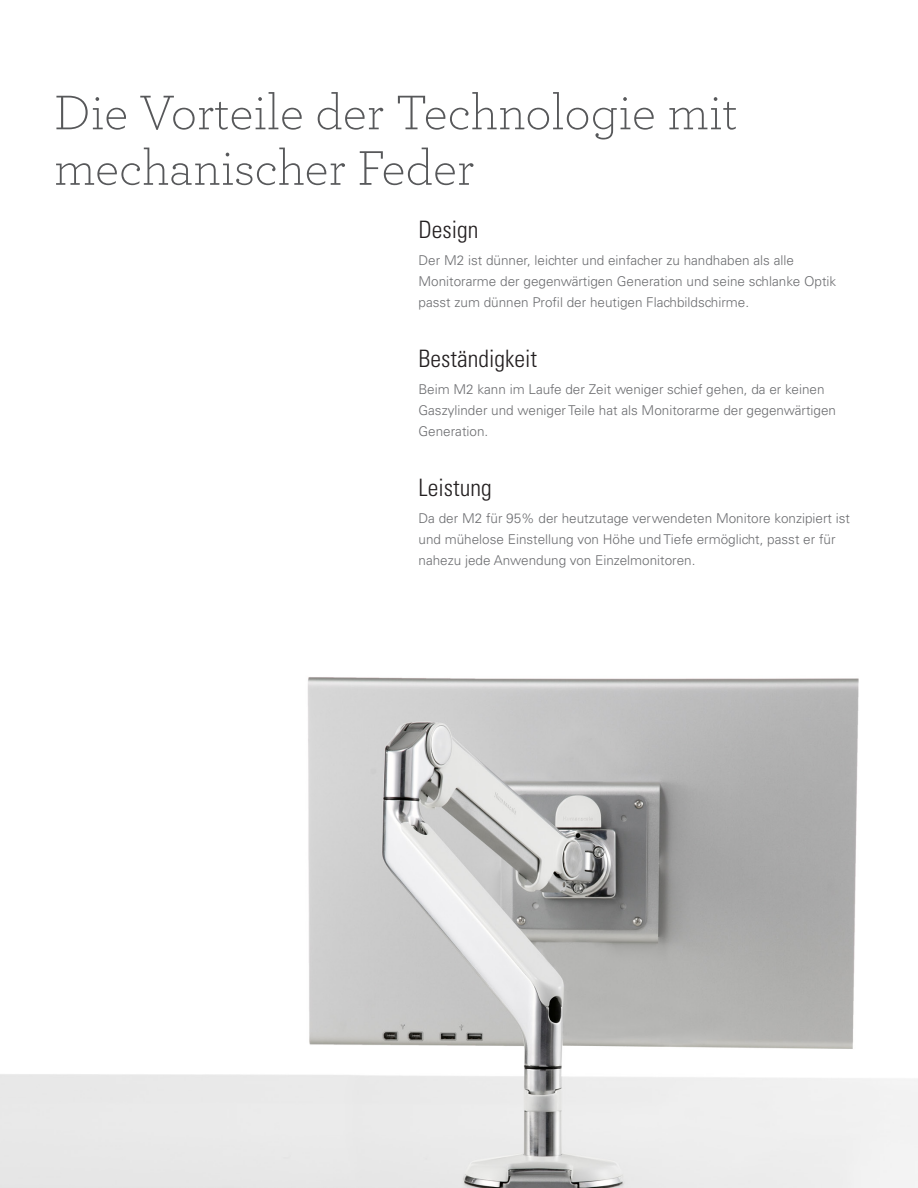
<style>
.page{position:relative;width:918px;height:1188px;background:#fff}
.page>*{position:absolute;margin:0;border:0;box-sizing:border-box;transform-origin:0 0}
.t1{font:300 51px/55.5px "Archer";color:#57585a}
.t2{font:300 condensed 24px "Univers LT Std";color:#231f20}
.t3{font:300 13.5px/21px "Univers LT Std";color:#6c6d70}
</style>
<div class="page">
<img style="left:0;top:677px;width:918px;height:511px">
<p class="t1" style="left:54px;top:83px;width:685px">Die Vorteile der Technologie mit mechanischer Feder</p>
<p class="t2" style="left:418px;top:215px;width:61px">Design</p>
<p class="t3" style="left:418px;top:250px;width:377px">Der M2 ist dünner, leichter und einfacher zu handhaben als alle</p>
<p class="t3" style="left:418px;top:271px;width:419px">Monitorarme der gegenwärtigen Generation und seine schlanke Optik passt zum dünnen Profil der heutigen Flachbildschirme.</p>
<p class="t2" style="left:418px;top:344px;width:120px">Beständigkeit</p>
<p class="t3" style="left:418px;top:379px;width:408px">Beim M2 kann im Laufe der Zeit weniger schief gehen, da er keinen</p>
<p class="t3" style="left:418px;top:400px;width:419px">Gaszylinder und weniger Teile hat als Monitorarme der gegenwärtigen<br>Generation.</p>
<p class="t2" style="left:418px;top:473px;width:75px">Leistung</p>
<p class="t3" style="left:418px;top:508px;width:433px">Da der M2 für 95% der heutzutage verwendeten Monitore konzipiert ist und mühelose Einstellung von Höhe und Tiefe ermöglicht, passt er für nahezu jede Anwendung von Einzelmonitoren.</p>
</div>
